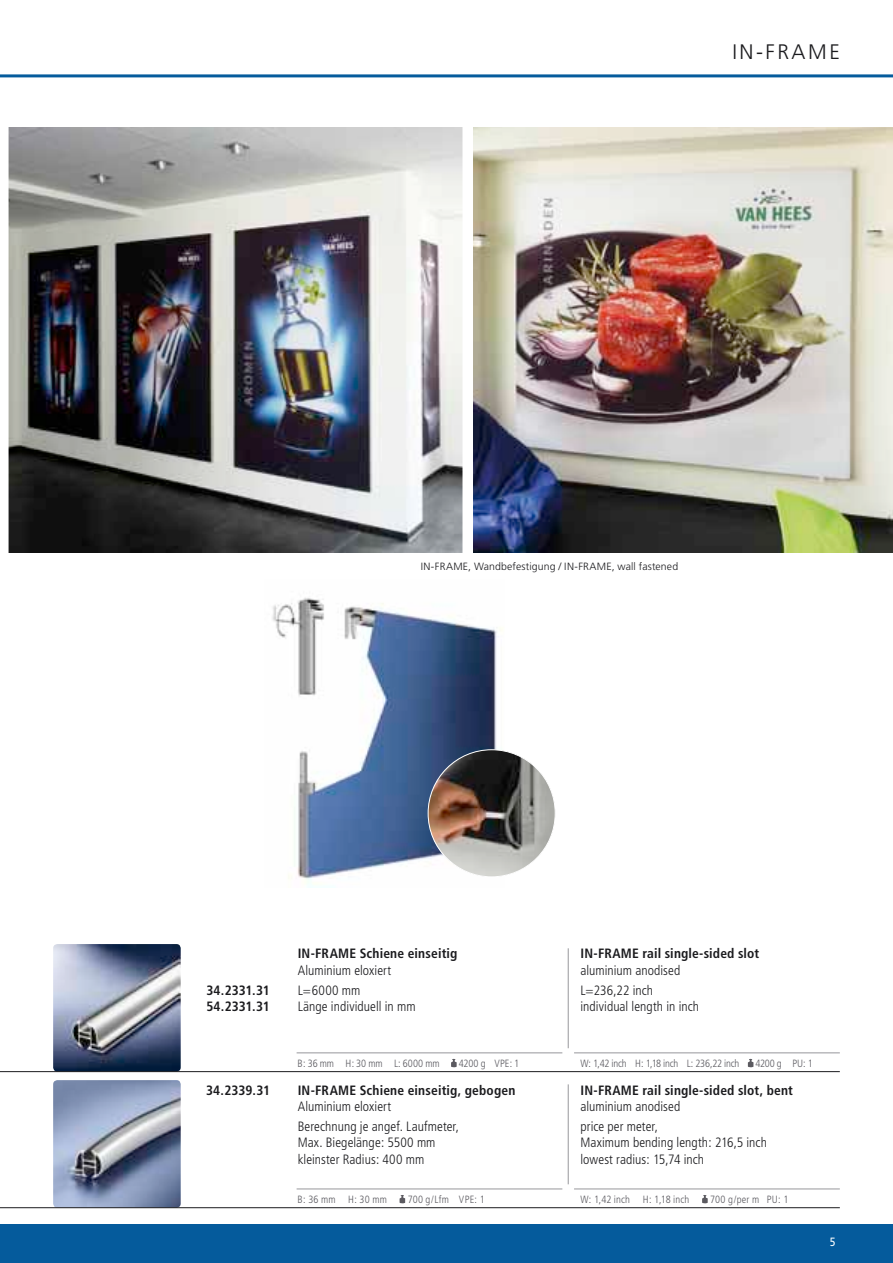
<style>
.page{position:relative;width:893px;height:1263px;background:#fff}
.page>*{position:absolute;margin:0;border:0;box-sizing:border-box;transform-origin:0 0}
.t1{font:300 21px "Frutiger";letter-spacing:.12em;color:#1b1b1e}
.t2{font:300 condensed 13.5px/20.4px "Frutiger";letter-spacing:.005em;color:#1b1b1e}
.t3{font:700 condensed 13.5px/16.2px "Frutiger";letter-spacing:.01em;color:#1b1b1e}
.t4{font:12px "Frutiger";color:#fff;scale:.85 1}
.t5{font:300 condensed 10.5px "Frutiger";letter-spacing:-.005em;color:#5b5a60}
.t6{font:300 10.5px "Frutiger";letter-spacing:.01em;color:#1b1b1e}
.t7{font:300 condensed 10.5px "Frutiger";letter-spacing:.02em;color:#5b5a60}
</style>
<div class="page">
<div style="left:0;top:1225px;width:893px;height:38px;background:#055b9c"></div>
<img style="left:53px;top:1080px;width:128px;height:127px">
<img style="left:53px;top:944px;width:128px;height:127px">
<img style="left:9px;top:128px;width:884px;height:425px">
<img style="left:272px;top:597px;width:230px;height:291px">
<img style="left:428px;top:750px;width:127px;height:127px;border-radius:64px">
<svg style="left:451px;top:1059px;width:6px;height:8px"></svg>
<svg style="left:748px;top:1059px;width:5px;height:8px"></svg>
<svg style="left:400px;top:1195px;width:5px;height:8px"></svg>
<svg style="left:702px;top:1195px;width:6px;height:8px"></svg>
<div style="left:462px;top:106px;width:11px;height:451px;background:#fff"></div>
<hr style="left:0;top:1071px;width:840px;height:1px;background:#1b1b1e">
<hr style="left:0;top:1207px;width:840px;height:1px;background:#1b1b1e">
<hr style="left:297px;top:1052px;width:265px;height:1px;background:#97979b">
<hr style="left:574px;top:1052px;width:266px;height:1px;background:#97979b">
<hr style="left:568px;top:948px;width:1px;height:100px;background:#97979b">
<hr style="left:297px;top:1188px;width:265px;height:1px;background:#97979b">
<hr style="left:574px;top:1188px;width:266px;height:1px;background:#97979b">
<hr style="left:568px;top:1084px;width:1px;height:100px;background:#97979b">
<hr style="left:0;top:74px;width:893px;height:3px;background:#055b9c">
<h1 class="t1" style="left:732px;top:40px;width:109px">in-frame</h1>
<p class="t6" style="left:421px;top:560px;width:166px">I n-Frame, Wandbefestigung / IN-FRAME</p>
<p class="t6" style="left:612px;top:560px;width:68px">, wall fastened</p>
<p class="t3" style="left:206px;top:982px;width:65px">34.2331.31<br>54.2331.31</p>
<p class="t3" style="left:298px;top:946px;width:161px">IN-FRAME Schiene einseitig</p>
<p class="t2" style="left:298px;top:960px;width:95px">Aluminium eloxiert<br>L=6000 mm</p>
<p class="t2" style="left:298px;top:996px;width:119px">Länge individuell in mm</p>
<p class="t3" style="left:580px;top:946px;width:180px">IN-FRAME rail single-sided slot</p>
<p class="t2" style="left:580px;top:960px;width:101px">aluminium anodised<br>L=236,22 inch</p>
<p class="t2" style="left:580px;top:996px;width:120px">individual length in inch</p>
<p class="t5" style="left:298px;top:1058px;width:144px">B: 36 mm H: 30 mm L: 6000 mm</p>
<p class="t5" style="left:459px;top:1058px;width:62px">4200 g VPE: 1</p>
<p class="t5" style="left:580px;top:1058px;width:160px">W: 1,42 inch H: 1,18 inch L: 236,22 inch</p>
<p class="t5" style="left:755px;top:1058px;width:59px">4200 g PU: 1</p>
<p class="t3" style="left:206px;top:1082px;width:66px">34.2339.31</p>
<p class="t3" style="left:298px;top:1082px;width:219px">IN-FRAME Schiene einseitig, gebogen</p>
<p class="t2" style="left:298px;top:1096px;width:163px">Aluminium eloxiert<br>Berechnung je angef. Laufmeter,</p>
<p class="t2" style="left:298px;top:1135px;width:139px;line-height:16.2px">Max. Biegelänge: 5500 mm kleinster Radius: 400 mm</p>
<p class="t3" style="left:580px;top:1082px;width:214px">IN-FRAME rail single-sided slot, bent</p>
<p class="t2" style="left:580px;top:1096px;width:101px">aluminium anodised price per meter,</p>
<p class="t2" style="left:580px;top:1135px;width:188px;line-height:16.2px">Maximum bending length: 216,5 inch lowest radius: 15,74 inch</p>
<p class="t5" style="left:298px;top:1194px;width:91px">B: 36 mm H: 30 mm</p>
<p class="t7" style="left:408px;top:1194px;width:79px">700 g/Lfm VPE: 1</p>
<p class="t5" style="left:580px;top:1194px;width:111px">W: 1,42 inch H: 1,18 inch</p>
<p class="t5" style="left:710px;top:1194px;width:80px">700 g/per m PU: 1</p>
<p class="t4" style="left:830px;top:1235px;width:8px">5</p>
</div>
